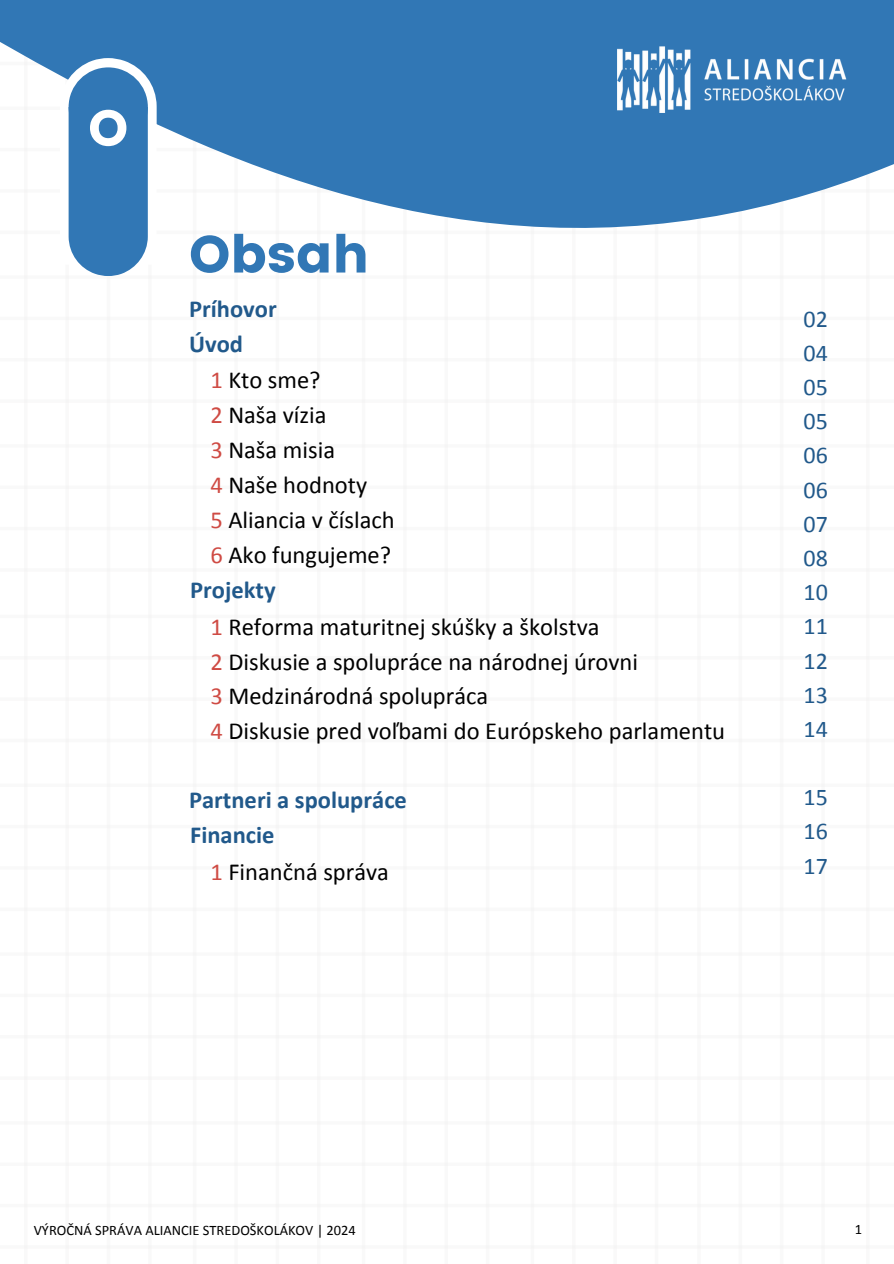
<style>
.page{position:relative;width:894px;height:1264px;background:#fff}
.page>*{position:absolute;margin:0;border:0;box-sizing:border-box;transform-origin:0 0}
.t1{font:52.35px "Poppins";color:#3177b5}
.t2{font:50.7px "Poppins";color:#fff}
.t3{font:24.45px/34.8px "Calibri";color:#000}
.t4{font:700 24.45px/34.8px "Calibri";color:#21598b}
.t5{font:24px/34.2px "Calibri";color:#21598b;text-align:justify}
.t6{font:14.4px "Calibri";color:#000}
.s1{color:#cf4b44}
</style>
<div class="page">
<hr style="left:0;top:1245px;width:893px;height:3px;background:#f1f0f0">
<hr style="left:0;top:1203px;width:893px;height:4px;background:#f9f9f9">
<hr style="left:0;top:1162px;width:893px;height:3px;background:#f1f0f0">
<hr style="left:0;top:1121px;width:893px;height:3px;background:#f1f0f0">
<hr style="left:0;top:1076px;width:893px;height:3px;background:#f1f0f0">
<hr style="left:0;top:1035px;width:893px;height:3px;background:#f1f0f0">
<hr style="left:0;top:993px;width:893px;height:4px;background:#f9f9f9">
<hr style="left:0;top:952px;width:893px;height:3px;background:#f1f0f0">
<hr style="left:0;top:907px;width:893px;height:4px;background:#f9f9f9">
<hr style="left:0;top:866px;width:893px;height:3px;background:#f1f0f0">
<hr style="left:0;top:825px;width:893px;height:3px;background:#f1f0f0">
<hr style="left:0;top:783px;width:893px;height:4px;background:#f9f9f9">
<hr style="left:0;top:738px;width:893px;height:4px;background:#f9f9f9">
<hr style="left:0;top:697px;width:893px;height:4px;background:#f9f9f9">
<hr style="left:0;top:656px;width:893px;height:3px;background:#f1f0f0">
<hr style="left:0;top:614px;width:893px;height:4px;background:#f9f9f9">
<hr style="left:0;top:568px;width:893px;height:3px;background:#f1f0f0">
<hr style="left:0;top:527px;width:893px;height:3px;background:#f1f0f0">
<hr style="left:0;top:485px;width:893px;height:4px;background:#f9f9f9">
<hr style="left:0;top:444px;width:893px;height:3px;background:#f1f0f0">
<hr style="left:0;top:399px;width:893px;height:4px;background:#f9f9f9">
<hr style="left:654px;top:12px;width:4px;height:1251px;background:#f9f9f9">
<hr style="left:613px;top:0;width:3px;height:1263px;background:#f1f0f0">
<hr style="left:572px;top:0;width:3px;height:1263px;background:#f1f0f0">
<hr style="left:530px;top:0;width:4px;height:1263px;background:#f9f9f9">
<hr style="left:486px;top:0;width:3px;height:1263px;background:#f1f0f0">
<hr style="left:444px;top:0;width:4px;height:1263px;background:#f9f9f9">
<hr style="left:403px;top:0;width:3px;height:1263px;background:#f1f0f0">
<hr style="left:362px;top:0;width:3px;height:1263px;background:#f1f0f0">
<hr style="left:317px;top:0;width:3px;height:1263px;background:#f1f0f0">
<hr style="left:275px;top:0;width:4px;height:1263px;background:#f9f9f9">
<hr style="left:234px;top:0;width:4px;height:1263px;background:#f9f9f9">
<hr style="left:193px;top:0;width:3px;height:1263px;background:#f1f0f0">
<hr style="left:148px;top:0;width:3px;height:1263px;background:#f1f0f0">
<hr style="left:107px;top:0;width:3px;height:1263px;background:#f1f0f0">
<hr style="left:65px;top:0;width:4px;height:1263px;background:#f9f9f9">
<hr style="left:24px;top:0;width:3px;height:1263px;background:#f1f0f0">
<hr style="left:865px;top:0;width:4px;height:1263px;background:#f9f9f9">
<hr style="left:821px;top:3px;width:3px;height:1260px;background:#f1f0f0">
<hr style="left:779px;top:0;width:4px;height:1263px;background:#f9f9f9">
<hr style="left:738px;top:0;width:3px;height:1263px;background:#f1f0f0">
<hr style="left:697px;top:0;width:3px;height:1263px;background:#f1f0f0">
<svg style="left:0;top:0;width:893px;height:399px"></svg>
<svg style="left:60px;top:58px;width:97px;height:218px"></svg>
<img style="left:617px;top:47px;width:228px;height:65px">
<p class="t2" style="left:88px;top:99px;width:41px">O</p>
<p class="t1" style="left:189px;top:224px;width:181px">Obsah</p>
<p class="t4" style="left:189px;top:293px;width:89px">Príhovor<br>Úvod</p>
<p class="t3" style="left:210px;top:364px;width:186px"><span class="s1">1</span> Kto sme?<br><span class="s1">2</span> Naša vízia<br><span class="s1">3</span> Naša misia<br><span class="s1">4</span> Naše hodnoty<br><span class="s1">5</span> Aliancia v číslach<br><span class="s1">6</span> Ako fungujeme?</p>
<p class="t4" style="left:190px;top:574px;width:87px">Projekty</p>
<p class="t3" style="left:210px;top:611px;width:516px"><span class="s1">1</span> Reforma maturitnej skúšky a školstva<br><span class="s1">2</span> Diskusie a spolupráce na národnej úrovni<br><span class="s1">3</span> Medzinárodná spolupráca<br><span class="s1">4</span> Diskusie pred voľbami do Európskeho parlamentu</p>
<p class="t4" style="left:189px;top:785px;width:219px">Partneri a spolupráce</p>
<p class="t4" style="left:190px;top:819px;width:86px">Financie</p>
<p class="t3" style="left:210px;top:856px;width:180px"><span class="s1">1</span> Finančná správa</p>
<p class="t5" style="left:803px;top:303px;width:26px">02<br>04<br>05<br>05<br>06<br>06<br>07<br>08<br>10<br>11<br>12<br>13<br>14</p>
<p class="t5" style="left:803px;top:782px;width:26px">15<br>16<br>17</p>
<p class="t6" style="left:34px;top:1223px;width:323px">VÝROČNÁ SPRÁVA ALIANCIE STREDOŠKOLÁKOV | 2024</p>
<p class="t6" style="left:854px;top:1222px;width:9px">1</p>
</div>
